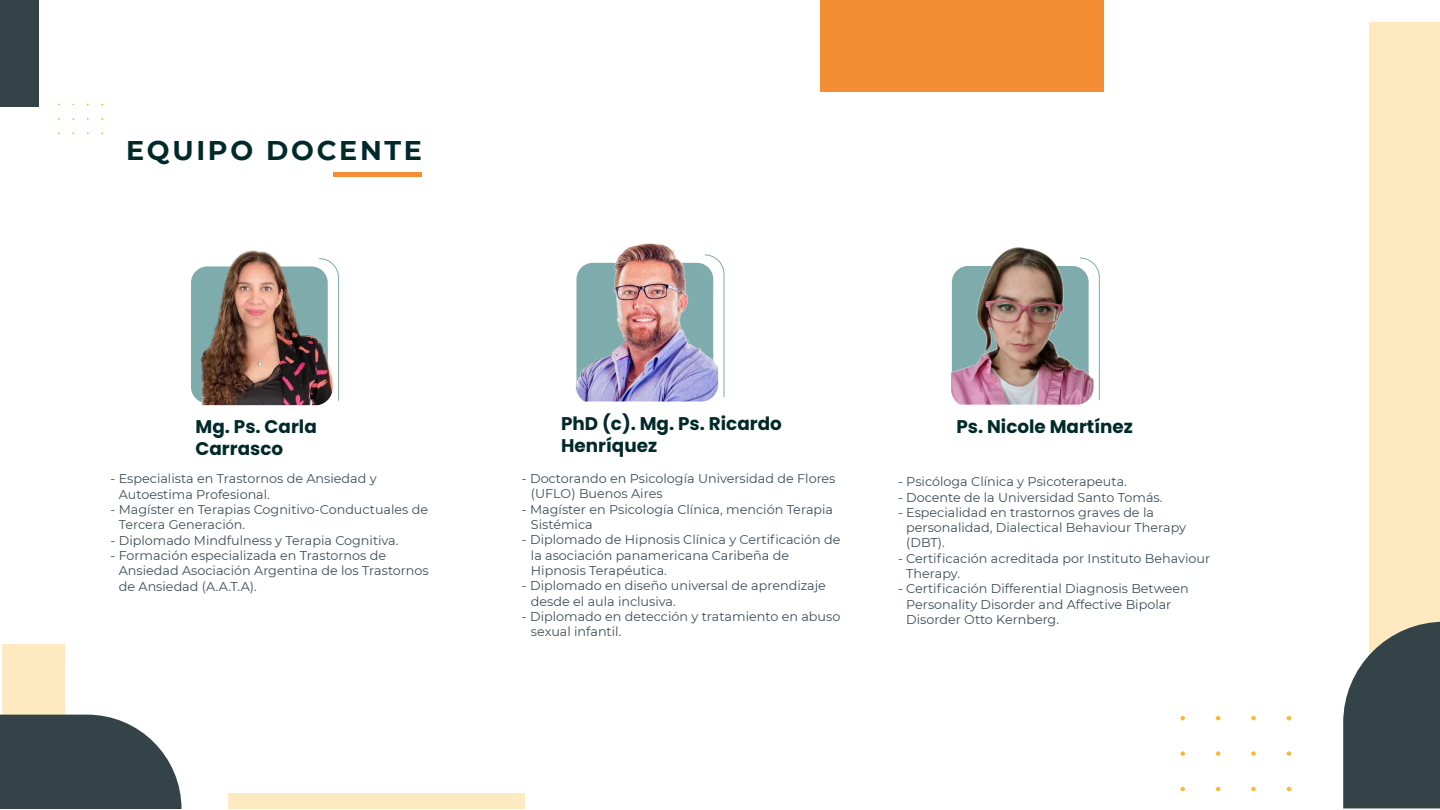
<style>
.page{position:relative;width:1440px;height:810px;background:#fff}
.page>*{position:absolute;margin:0;border:0;box-sizing:border-box;transform-origin:0 0}
.t1{font:700 27px "Montserrat";letter-spacing:.1em;color:#002a29}
.t2{font:700 18.38px/22px "Poppins";color:#002a29}
.t3{font:12.75px/15.3px "Montserrat";color:#3e4d56}
</style>
<div class="page">
<div style="left:2px;top:644px;width:62px;height:163px;background:#fee9c0"></div>
<div style="left:228px;top:793px;width:296px;height:15px;background:#fee9c0"></div>
<div style="left:1px;top:0;width:38px;height:106px;background:#334348"></div>
<svg style="left:0;top:715px;width:182px;height:94px;background:#49575c"></svg>
<div style="left:820px;top:0;width:283px;height:92px;background:#f48d33"></div>
<div style="left:1369px;top:22px;width:71px;height:630px;background:#fee9c0"></div>
<div style="left:333px;top:172px;width:88px;height:5px;background:#f48d33"></div>
<svg style="left:1180px;top:787px;width:5px;height:4px"></svg>
<svg style="left:1180px;top:751px;width:5px;height:5px"></svg>
<svg style="left:1180px;top:716px;width:5px;height:4px"></svg>
<svg style="left:1216px;top:787px;width:4px;height:4px"></svg>
<svg style="left:1216px;top:751px;width:4px;height:5px"></svg>
<svg style="left:1216px;top:716px;width:4px;height:4px"></svg>
<svg style="left:1251px;top:787px;width:5px;height:4px"></svg>
<svg style="left:1251px;top:751px;width:5px;height:5px"></svg>
<svg style="left:1251px;top:716px;width:5px;height:4px"></svg>
<svg style="left:1287px;top:787px;width:4px;height:4px"></svg>
<svg style="left:1287px;top:751px;width:4px;height:5px"></svg>
<svg style="left:1287px;top:716px;width:4px;height:4px"></svg>
<svg style="left:1343px;top:622px;width:97px;height:186px;background:#4b585b"></svg>
<img style="left:576px;top:243px;width:135px;height:159px">
<svg style="left:704px;top:254px;width:21px;height:144px"></svg>
<img style="left:951px;top:247px;width:136px;height:158px">
<svg style="left:1079px;top:257px;width:21px;height:144px"></svg>
<img style="left:191px;top:250px;width:135px;height:155px">
<svg style="left:318px;top:258px;width:21px;height:144px"></svg>
<h1 class="t1" style="left:126px;top:131px;width:297px">EQUIPO DOCENTE</h1>
<h2 class="t2" style="left:196px;top:416px;width:123px">Mg. Ps. Carla<br>Carrasco</h2>
<p class="t3" style="left:119px;top:471px;width:259px;text-indent:-8px">- Especialista en Trastornos de Ansiedad y<br>Autoestima Profesional.</p>
<p class="t3" style="left:119px;top:501px;width:311px;text-indent:-8px">- Magíster en Terapias Cognitivo-Conductuales de<br>Tercera Generación.</p>
<p class="t3" style="left:111px;top:532px;width:289px">- Diplomado Mindfulness y Terapia Cognitiva.</p>
<p class="t3" style="left:119px;top:547px;width:312px;text-indent:-8px">- Formación especializada en Trastornos de<br>Ansiedad Asociación Argentina de los Trastornos de Ansiedad (A.A.T.A).</p>
<h2 class="t2" style="left:561px;top:412px;width:222px">PhD (c). Mg. Ps. Ricardo<br>Henríquez</h2>
<p class="t3" style="left:531px;top:471px;width:306px;text-indent:-9px">- Doctorando en Psicología Universidad de Flores (UFLO) Buenos Aires</p>
<p class="t3" style="left:531px;top:501px;width:304px;text-indent:-9px">- Magíster en Psicología Clínica, mención Terapia<br>Sistémica</p>
<p class="t3" style="left:531px;top:532px;width:311px;text-indent:-9px">- Diplomado de Hipnosis Clínica y Certificación de la asociación panamericana Caribeña de<br>Hipnosis Terapéutica.</p>
<p class="t3" style="left:531px;top:578px;width:297px;text-indent:-9px">- Diplomado en diseño universal de aprendizaje desde el aula inclusiva.</p>
<p class="t3" style="left:531px;top:608px;width:311px;text-indent:-9px">- Diplomado en detección y tratamiento en abuso sexual infantil.</p>
<h2 class="t2" style="left:956px;top:416px;width:178px">Ps. Nicole Martínez</h2>
<p class="t3" style="left:898px;top:474px;width:230px">- Psicóloga Clínica y Psicoterapeuta.</p>
<p class="t3" style="left:898px;top:489px;width:266px">- Docente de la Universidad Santo Tomás.</p>
<p class="t3" style="left:906px;top:504px;width:281px;text-indent:-8px">- Especialidad en trastornos graves de la personalidad, Dialectical Behaviour Therapy (DBT).</p>
<p class="t3" style="left:906px;top:550px;width:306px;text-indent:-8px">- Certificación acreditada por Instituto Behaviour<br>Therapy.</p>
<p class="t3" style="left:906px;top:581px;width:284px;text-indent:-8px">- Certificación Differential Diagnosis Between<br>Personality Disorder and Affective Bipolar<br>Disorder Otto Kernberg.</p>
</div>
